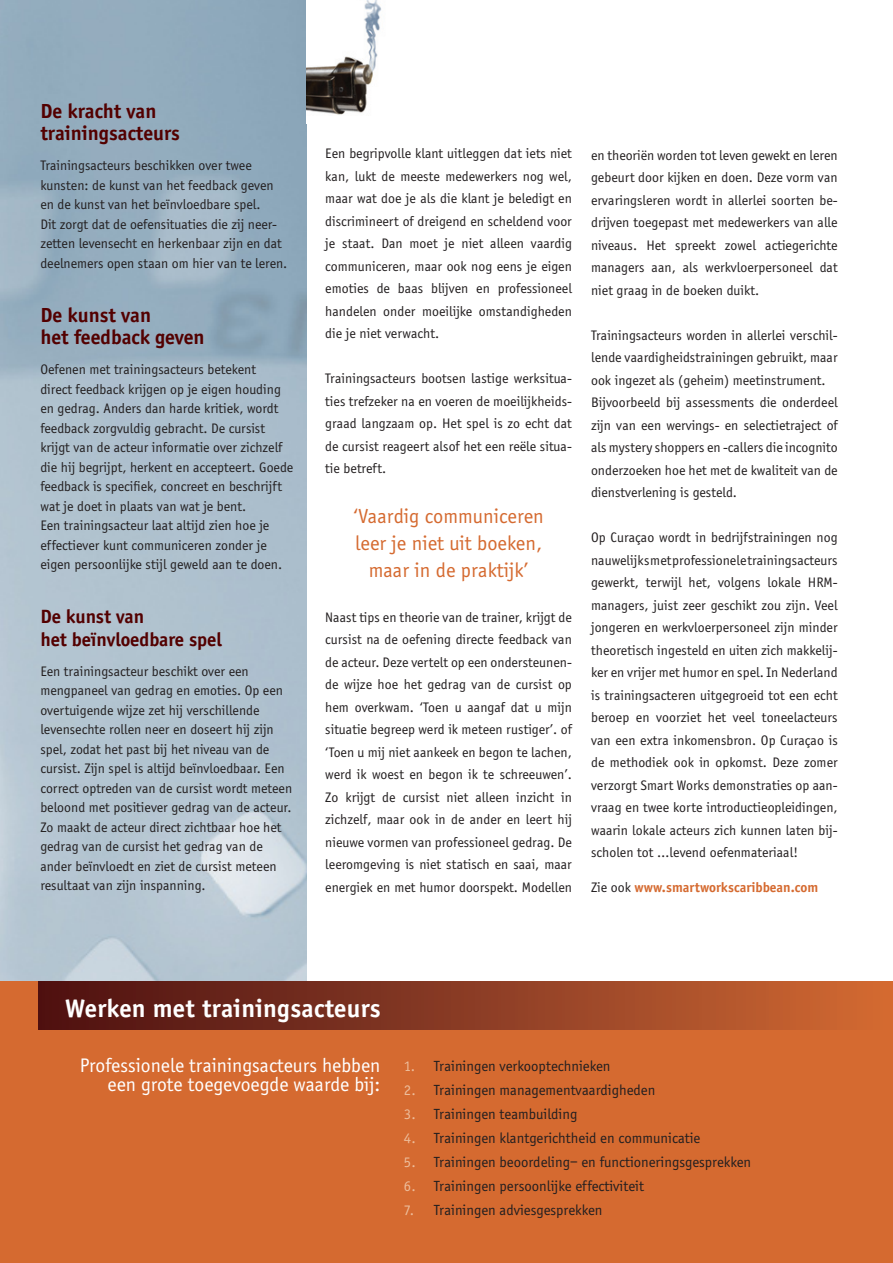
<style>
.page{position:relative;width:893px;height:1263px;background:#fff}
.page>*{position:absolute;margin:0;border:0;box-sizing:border-box;transform-origin:0 0}
.t1{font:700 26.25px "Officina Sans";letter-spacing:.01em;color:#fff}
.t2{font:21px/27px "Officina Sans";color:#d56a30;text-align:center}
.t3{font:700 21px/22.5px "Officina Sans";color:#530000}
.t4{font:20.25px/19.5px "Officina Sans";color:#fff;text-align:right}
.t5{font:700 19.8px/22.5px "Officina Sans";letter-spacing:-.005em;color:#530000}
.t6{font:15.15px "Officina Sans";color:#231f20}
.t7{font:14.25px/22.5px "Officina Sans";color:#231f20;text-align:justify}
.t8{font:700 14.25px "Officina Sans";color:#d56a30}
.s1{font-weight:400;color:#231f20}
.s2{color:#edbd9b}
</style>
<div class="page">
<img style="left:306px;top:0;width:76px;height:115px">
<div style="left:0;top:981px;width:893px;height:282px;background:#d56a30"></div>
<div style="left:38px;top:981px;width:855px;height:49px;background:linear-gradient(to right,#491012,#d06934)"></div>
<h2 class="t3" style="left:40px;top:99px;width:141px">De kracht van trainingsacteurs</h2>
<p class="t7" style="left:40px;top:156px;width:248px;line-height:19.5px;text-align:left">Trainingsacteurs beschikken over twee kunsten: de kunst van het feedback geven en de kunst van het beïnvloedbare spel.<br>Dit zorgt dat de oefensituaties die zij neer&shy;zetten levensecht en herkenbaar zijn en dat deelnemers open staan om hier van te leren.</p>
<h2 class="t3" style="left:40px;top:303px;width:166px">De kunst van<br>het feedback geven</h2>
<p class="t7" style="left:40px;top:360px;width:254px;line-height:19.5px;text-align:left">Oefenen met trainingsacteurs betekent<br>direct feedback krijgen op je eigen houding en gedrag. Anders dan harde kritiek, wordt feedback zorgvuldig gebracht. De cursist krijgt van de acteur informatie over zichzelf die hij begrijpt, herkent en accepteert. Goede feedback is specifiek, concreet en beschrijft wat je doet in plaats van wat je bent.<br>Een trainingsacteur laat altijd zien hoe je effectiever kunt communiceren zonder je eigen persoonlijke stijl geweld aan te doen.</p>
<h3 class="t5" style="left:40px;top:605px;width:183px">De kunst van<br>het beïnvloedbare spel</h3>
<p class="t7" style="left:40px;top:661px;width:253px;line-height:19.5px;text-align:left">Een trainingsacteur beschikt over een mengpaneel van gedrag en emoties. Op een overtuigende wijze zet hij verschillende levensechte rollen neer en doseert hij zijn spel, zodat het past bij het niveau van de cursist. Zijn spel is altijd beïnvloedbaar. Een correct optreden van de cursist wordt meteen beloond met positiever gedrag van de acteur.<br>Zo maakt de acteur direct zichtbaar hoe het gedrag van de cursist het gedrag van de ander beïnvloedt en ziet de cursist meteen resultaat van zijn inspanning.</p>
<p class="t7" style="left:325px;top:143px;width:248px">Een begripvolle klant uitleggen dat iets niet kan, lukt de meeste medewerkers nog wel, maar wat doe je als die klant je beledigt en discrimineert of dreigend en scheldend voor je staat. Dan moet je niet alleen vaardig communiceren, maar ook nog eens je eigen emoties de baas blijven en professioneel handelen onder moeilijke omstandigheden die je niet verwacht.</p>
<p class="t7" style="left:325px;top:368px;width:248px">Trainingsacteurs bootsen lastige werksitua&shy;ties trefzeker na en voeren de moeilijkheids&shy;graad langzaam op. Het spel is zo echt dat de cursist reageert alsof het een reële situa&shy;tie betreft.</p>
<h2 class="t2" style="left:353px;top:503px;width:192px">‘Vaardig communiceren leer je niet uit boeken, maar in de praktijk’</h2>
<p class="t7" style="left:325px;top:606px;width:248px">Naast tips en theorie van de trainer, krijgt de cursist na de oefening directe feedback van de acteur. Deze vertelt op een ondersteunen&shy;de wijze hoe het gedrag van de cursist op hem overkwam. ‘Toen u aangaf dat u mijn situatie begreep werd ik meteen rustiger’. of ‘Toen u mij niet aankeek en begon te lachen, werd ik woest en begon ik te schreeuwen’.<br>Zo krijgt de cursist niet alleen inzicht in zichzelf, maar ook in de ander en leert hij nieuwe vormen van professioneel gedrag. De leeromgeving is niet statisch en saai, maar energiek en met humor doorspekt. Modellen</p>
<p class="t7" style="left:591px;top:144px;width:248px">en theoriën worden tot leven gewekt en leren gebeurt door kijken en doen. Deze vorm van ervaringsleren wordt in allerlei soorten be&shy;drijven toegepast met medewerkers van alle niveaus. Het spreekt zowel actiegerichte managers aan, als werkvloerpersoneel dat niet graag in de boeken duikt.</p>
<p class="t7" style="left:591px;top:324px;width:248px;text-align:left">Trainingsacteurs worden in allerlei verschil&shy;lende vaardigheidstrainingen gebruikt, maar ook ingezet als (geheim) meetinstrument.<br>Bijvoorbeeld bij assessments die onderdeel zijn van een wervings- en selectietraject of als mystery shoppers en -callers die incognito onderzoeken hoe het met de kwaliteit van de dienstverlening is gesteld.</p>
<p class="t7" style="left:591px;top:527px;width:248px">Op Curaçao wordt in bedrijfstrainingen nog nauwelijks met professionele trainingsacteurs gewerkt, terwijl het, volgens lokale HRM&shy;managers, juist zeer geschikt zou zijn. Veel jongeren en werkvloerpersoneel zijn minder theoretisch ingesteld en uiten zich makkelij&shy;ker en vrijer met humor en spel. In Nederland is trainingsacteren uitgegroeid tot een echt beroep en voorziet het veel toneelacteurs van een extra inkomensbron. Op Curaçao is de methodiek ook in opkomst. Deze zomer verzorgt Smart Works demonstraties op aan&shy;vraag en twee korte introductieopleidingen, waarin lokale acteurs zich kunnen laten bij&shy;scholen tot …levend oefenmateriaal!</p>
<p class="t8" style="left:591px;top:879px;width:229px"><span class="s1">Zie ook</span> www.smartworkscaribbean.com</p>
<h1 class="t1" style="left:65px;top:992px;width:317px">Werken met trainingsacteurs</h1>
<h3 class="t4" style="left:80px;top:1055px;width:302px">Professionele trainingsacteurs hebben een grote toegevoegde waarde bij:</h3>
<p class="t6" style="left:404px;top:1057px;width:208px"><span class="s2">1.</span> Trainingen verkooptechnieken</p>
<p class="t6" style="left:404px;top:1081px;width:253px"><span class="s2">2.</span> Trainingen managementvaardigheden</p>
<p class="t6" style="left:404px;top:1105px;width:175px"><span class="s2">3.</span> Trainingen teambuilding</p>
<p class="t6" style="left:404px;top:1129px;width:298px"><span class="s2">4.</span> Trainingen klantgerichtheid en communicatie</p>
<p class="t6" style="left:404px;top:1153px;width:349px"><span class="s2">5.</span> Trainingen beoordeling– en functioneringsgesprekken</p>
<p class="t6" style="left:404px;top:1177px;width:241px"><span class="s2">6.</span> Trainingen persoonlijke effectiviteit</p>
<p class="t6" style="left:404px;top:1201px;width:200px"><span class="s2">7.</span> Trainingen adviesgesprekken</p>
</div>
